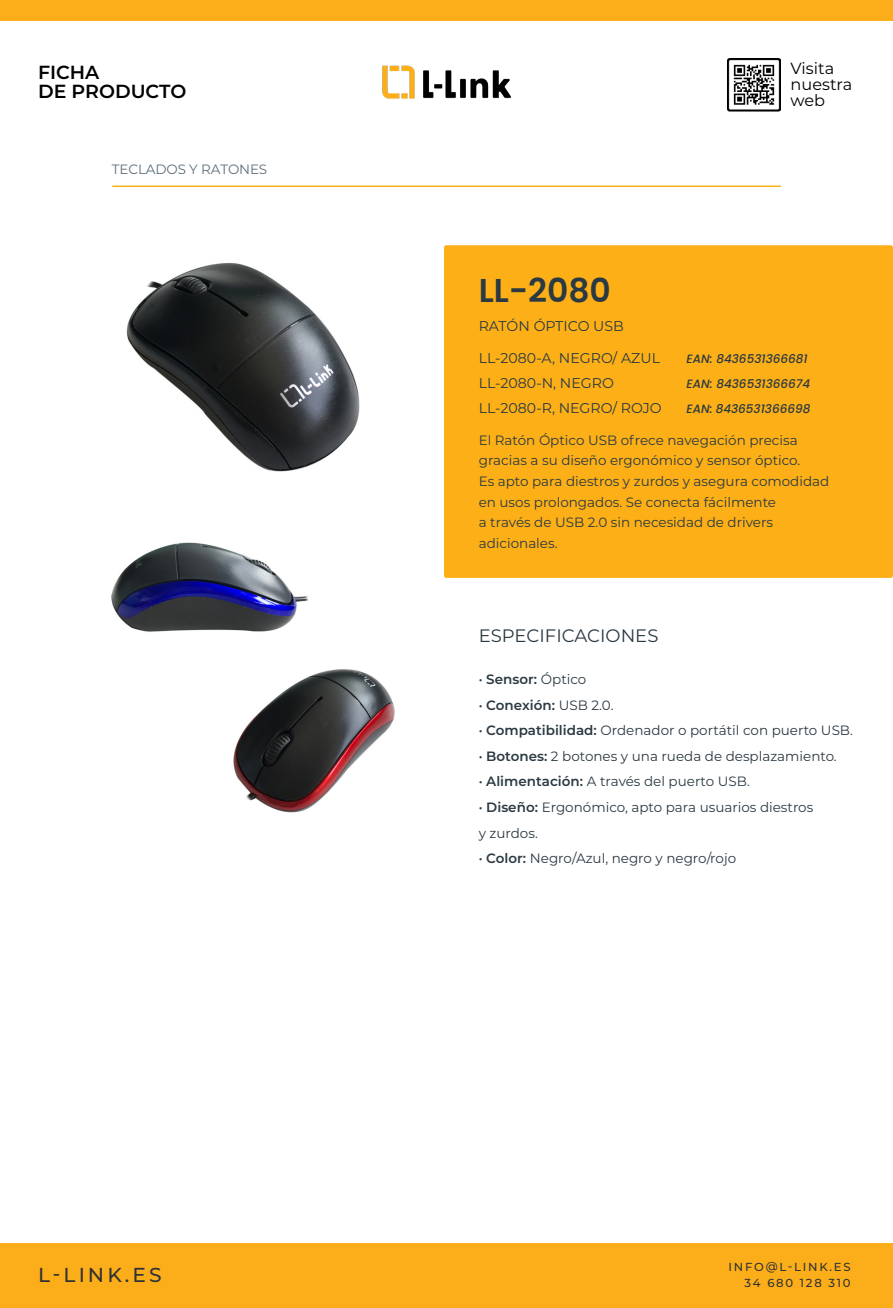
<style>
.page{position:relative;width:893px;height:1308px;background:#fff}
.page>*{position:absolute;margin:0;border:0;box-sizing:border-box;transform-origin:0 0}
.t1{font:600 33px "Poppins";color:#2a3942}
.t2{font:500 20.25px "Montserrat";letter-spacing:.15em;color:#313234}
.t3{font:600 18.9px/18.9px "Montserrat";color:#000}
.t4{font:18px "Montserrat";color:#2a3942}
.t5{font:16.2px/16px "Montserrat";color:#000}
.t6{font:14.1px/25px "Montserrat";color:#2a3942}
.t7{font:13.5px/25.5px "Montserrat";color:#2a3942}
.t8{font:13.5px "Montserrat";letter-spacing:-.01em;color:#5d6f7a}
.t9{font:italic 500 12px/25px "Poppins";color:#2a3942}
.t10{font:500 11.7px "Montserrat";letter-spacing:.15em;color:#313234}
.s1{font-weight:600}
</style>
<div class="page">
<div style="left:444px;top:245px;width:449px;height:333px;background:#fcaf17;border-radius:2px"></div>
<img style="left:126px;top:263px;width:234px;height:209px">
<hr style="left:113px;top:185px;width:667px;height:2px;background:#fcaf17">
<img style="left:382px;top:65px;width:129px;height:34px">
<div style="left:0;top:0;width:893px;height:21px;background:#fcae1a"></div>
<img style="left:728px;top:58px;width:53px;height:54px">
<div style="left:0;top:1242px;width:893px;height:65px;background:#fcae1a"></div>
<img style="left:111px;top:542px;width:198px;height:90px">
<img style="left:233px;top:669px;width:162px;height:144px">
<h3 class="t3" style="left:38px;top:62px;width:150px">FICHA<br>DE PRODUCTO</h3>
<p class="t5" style="left:791px;top:59px;width:63px">Visita nuestra web</p>
<p class="t8" style="left:112px;top:160px;width:157px">TECLADOS Y RATONES</p>
<h2 class="t2" style="left:38px;top:1259px;width:125px">L-LINK.ES</h2>
<h1 class="t1" style="left:479px;top:271px;width:134px">LL-2080</h1>
<p class="t6" style="left:479px;top:313px;width:147px">RATÓN ÓPTICO USB</p>
<p class="t6" style="left:479px;top:345px;width:185px">LL-2080-A, NEGRO/ AZUL<br>LL-2080-N, NEGRO<br>LL-2080-R, NEGRO/ ROJO</p>
<p class="t9" style="left:687px;top:346px;width:125px">EAN: 8436531366681<br>EAN: 8436531366674<br>EAN: 8436531366698</p>
<p class="t7" style="left:479px;top:429px;width:352px;line-height:20.7px">El Ratón Óptico USB ofrece navegación precisa gracias a su diseño ergonómico y sensor óptico.<br>Es apto para diestros y zurdos y asegura comodidad en usos prolongados. Se conecta fácilmente<br>a través de USB 2.0 sin necesidad de drivers adicionales.</p>
<h3 class="t4" style="left:479px;top:623px;width:181px">ESPECIFICACIONES</h3>
<p class="t7" style="left:479px;top:666px;width:376px"><span class="s1">· Sensor:</span> Óptico<br><span class="s1">· Conexión:</span> USB 2.0.<br><span class="s1">· Compatibilidad:</span> Ordenador o portátil con puerto USB. <span class="s1">· Botones:</span> 2 botones y una rueda de desplazamiento.<br><span class="s1">· Alimentación:</span> A través del puerto USB.<br><span class="s1">· Diseño:</span> Ergonómico, apto para usuarios diestros<br>y zurdos.<br><span class="s1">· Color:</span> Negro/Azul, negro y negro/rojo</p>
<p class="t10" style="left:729px;top:1258px;width:124px">INFO@L-LINK.ES</p>
<p class="t10" style="left:744px;top:1274px;width:108px">34 680 128 310</p>
</div>
